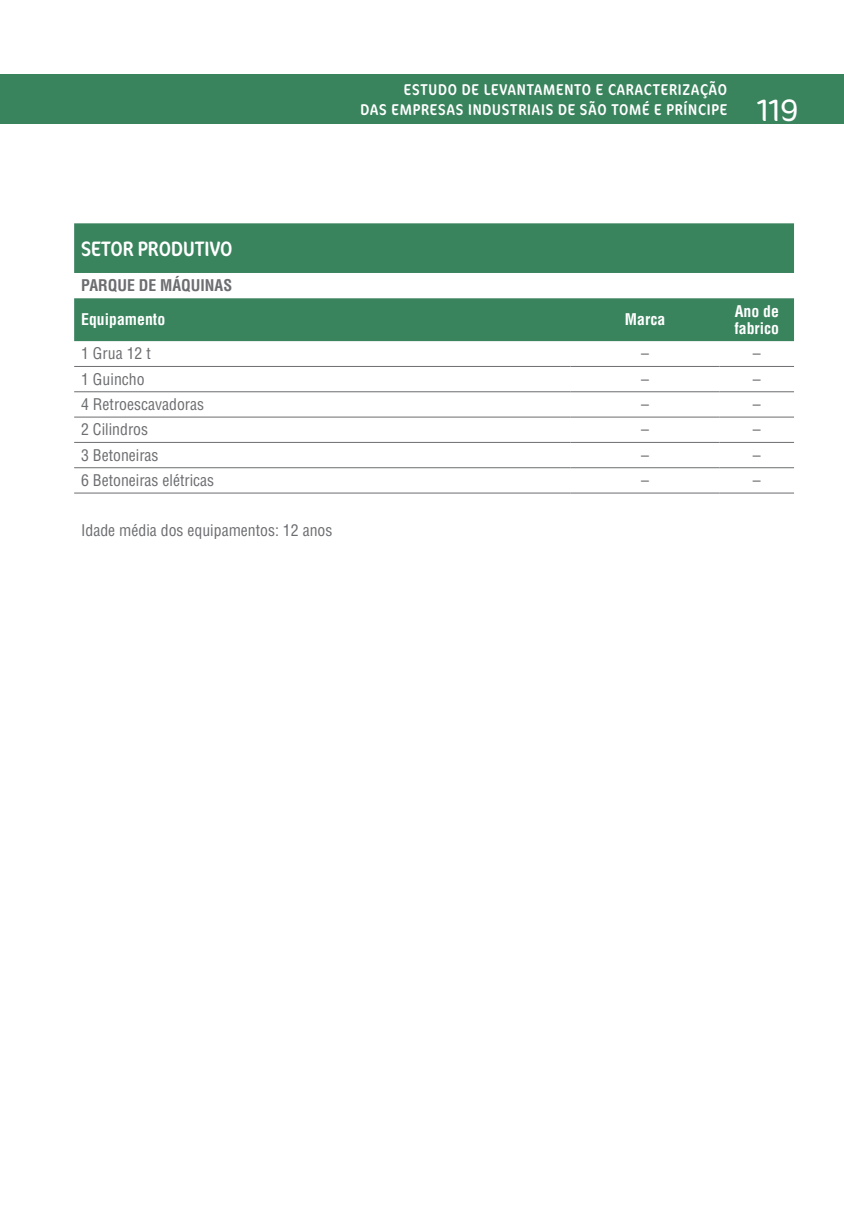
<style>
.page{position:relative;width:844px;height:1216px;background:#fff}
.page>*{position:absolute;margin:0;border:0;box-sizing:border-box;transform-origin:0 0}
.t1{font:300 31.5px "Cocon";color:#fff}
.t2{font:condensed 21px "Cocon";color:#fff}
.tabela_xxx{font:condensed 15.75px "Helvetica LT Std";color:#6c6d70}
.t3{font:condensed 15.75px/19.2px "Cocon";letter-spacing:.05em;color:#fff;text-align:right}
.t4{font:700 condensed 15.75px/17.5px "Helvetica LT Std";color:#fff}
.t5{font:700 condensed 15.75px "Helvetica LT Std";color:#6c6d70}
</style>
<div class="page">
<div style="left:0;top:74px;width:843px;height:50px;background:#39835d"></div>
<svg style="left:74px;top:223px;width:719px;height:118px;fill:#39835d"></svg>
<hr style="left:74px;top:366px;width:496px;height:1px;background:#6c6d70">
<hr style="left:570px;top:366px;width:149px;height:1px;background:#6c6d70">
<hr style="left:719px;top:366px;width:74px;height:1px;background:#6c6d70">
<hr style="left:74px;top:391px;width:496px;height:1px;background:#6c6d70">
<hr style="left:570px;top:391px;width:149px;height:1px;background:#6c6d70">
<hr style="left:719px;top:391px;width:74px;height:1px;background:#6c6d70">
<hr style="left:74px;top:416px;width:496px;height:1px;background:#6c6d70">
<hr style="left:570px;top:416px;width:149px;height:1px;background:#6c6d70">
<hr style="left:719px;top:416px;width:74px;height:1px;background:#6c6d70">
<hr style="left:74px;top:442px;width:496px;height:1px;background:#6c6d70">
<hr style="left:570px;top:442px;width:149px;height:1px;background:#6c6d70">
<hr style="left:719px;top:442px;width:74px;height:1px;background:#6c6d70">
<hr style="left:74px;top:467px;width:496px;height:1px;background:#6c6d70">
<hr style="left:570px;top:467px;width:149px;height:1px;background:#6c6d70">
<hr style="left:719px;top:467px;width:74px;height:1px;background:#6c6d70">
<hr style="left:74px;top:492px;width:496px;height:1px;background:#6c6d70">
<hr style="left:570px;top:492px;width:149px;height:1px;background:#6c6d70">
<hr style="left:719px;top:492px;width:74px;height:1px;background:#6c6d70">
<p class="t3" style="left:360px;top:81px;width:368px">ESTUDO DE LEVANTAMENTO E CARACTERIZAÇÃO<br>DAS EMPRESAS INDUSTRIAIS DE SÃO TOMÉ E PRÍNCIPE</p>
<p class="t1" style="left:757px;top:92px;width:42px">119</p>
<p class="t2" style="left:81px;top:237px;width:153px">SETOR PRODUTIVO</p>
<p class="t5" style="left:81px;top:276px;width:152px">PARQUE DE MÁQUINAS</p>
<p class="t4" style="left:81px;top:311px;width:86px">Equipamento</p>
<p class="t4" style="left:624px;top:311px;width:42px">Marca</p>
<p class="t4" style="left:734px;top:302px;width:46px">Ano de fabrico</p>
<p class="tabela_xxx" style="left:81px;top:344px;width:71px">1 Grua 12 t</p>
<p class="tabela_xxx" style="left:641px;top:344px;width:9px">–</p>
<p class="tabela_xxx" style="left:752px;top:344px;width:9px">–</p>
<p class="tabela_xxx" style="left:81px;top:369px;width:65px">1 Guincho</p>
<p class="tabela_xxx" style="left:641px;top:369px;width:9px">–</p>
<p class="tabela_xxx" style="left:752px;top:369px;width:9px">–</p>
<p class="tabela_xxx" style="left:81px;top:394px;width:124px">4 Retroescavadoras</p>
<p class="tabela_xxx" style="left:641px;top:394px;width:9px">–</p>
<p class="tabela_xxx" style="left:752px;top:394px;width:9px">–</p>
<p class="tabela_xxx" style="left:81px;top:420px;width:68px">2 Cilindros</p>
<p class="tabela_xxx" style="left:641px;top:420px;width:9px">–</p>
<p class="tabela_xxx" style="left:752px;top:420px;width:9px">–</p>
<p class="tabela_xxx" style="left:81px;top:445px;width:79px">3 Betoneiras</p>
<p class="tabela_xxx" style="left:641px;top:445px;width:9px">–</p>
<p class="tabela_xxx" style="left:752px;top:445px;width:9px">–</p>
<p class="tabela_xxx" style="left:81px;top:470px;width:134px">6 Betoneiras elétricas</p>
<p class="tabela_xxx" style="left:641px;top:470px;width:9px">–</p>
<p class="tabela_xxx" style="left:752px;top:470px;width:9px">–</p>
<p class="tabela_xxx" style="left:81px;top:520px;width:253px">Idade média dos equipamentos: 12 anos</p>
</div>
